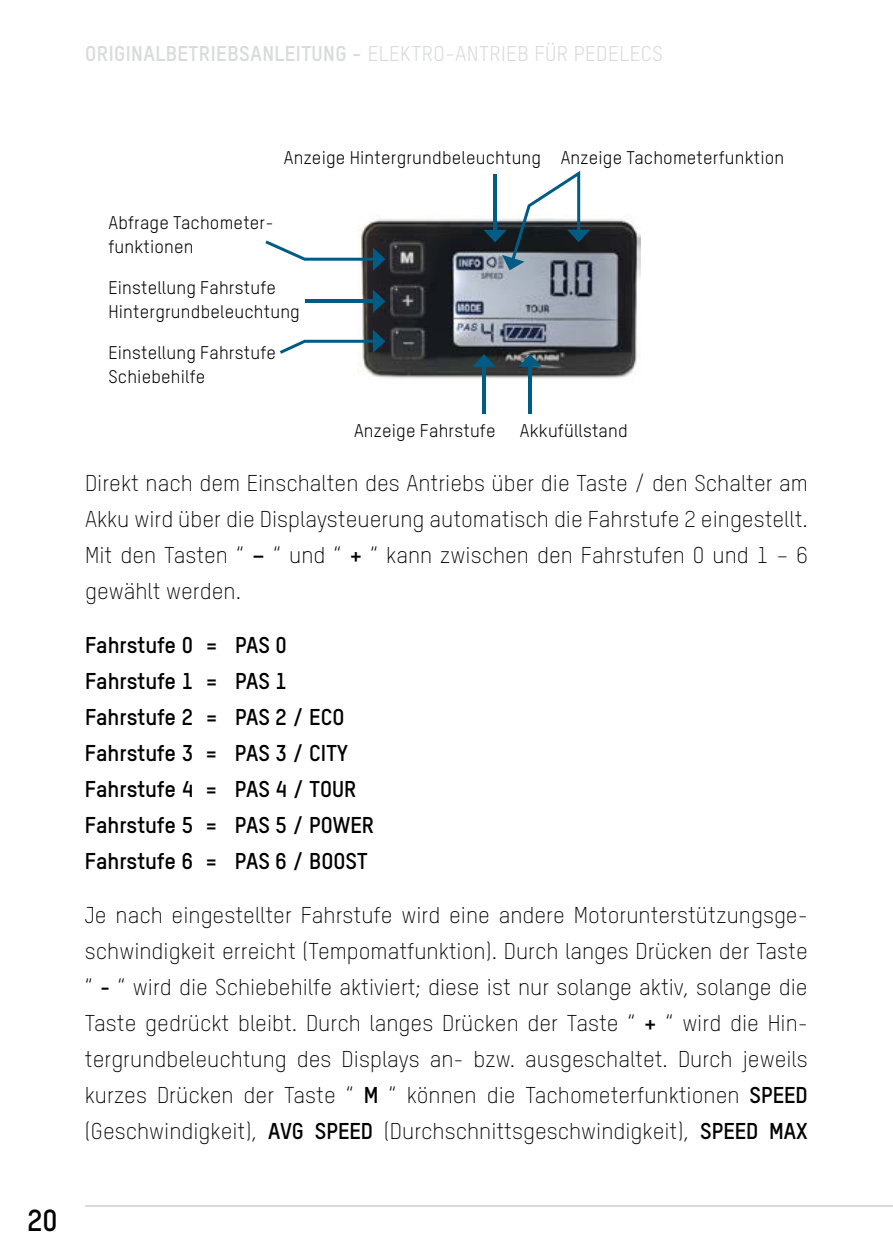
<style>
.page{position:relative;width:893px;height:1259px;background:#fff}
.page>*{position:absolute;margin:0;border:0;box-sizing:border-box;transform-origin:0 0}
.t1{font:700 30px "TSTARPRO";color:#000}
.t2{font:300 22.5px/36px "TSTARPRO";color:#000;text-align:justify}
.t3{font:700 22.5px/36px "TSTARPRO";color:#000}
.t4{font:700 21px "TSTARPRO";letter-spacing:.02em;color:#d9dada}
.t5{font:18px/24px "TSTARPRO";letter-spacing:.01em;color:#000}
.s1{font-weight:400}
.s2{font-weight:700}
</style>
<div class="page">
<hr style="left:85px;top:1205px;width:808px;height:1px;background:#d9dada">
<img style="left:357px;top:219px;width:284px;height:165px">
<svg style="left:483px;top:171px;width:107px;height:99px"></svg>
<hr style="left:483px;top:365px;width:3px;height:49px;background:#005c84">
<svg style="left:472px;top:354px;width:24px;height:13px"></svg>
<hr style="left:529px;top:365px;width:3px;height:49px;background:#005c84">
<svg style="left:518px;top:354px;width:24px;height:13px"></svg>
<svg style="left:265px;top:240px;width:120px;height:31px"></svg>
<svg style="left:280px;top:329px;width:105px;height:25px"></svg>
<hr style="left:306px;top:300px;width:68px;height:3px;background:#005c84">
<svg style="left:373px;top:289px;width:12px;height:24px"></svg>
<p class="t4" style="left:85px;top:39px;width:579px">ORIGINALBETRIEBSANLEITUNG - <span class="s1">ELEKTRO-ANTRIEB FÜR PEDELECS</span></p>
<h1 class="t1" style="left:27px;top:1199px;width:32px">20</h1>
<p class="t5" style="left:284px;top:145px;width:502px">Anzeige Hintergrundbeleuchtung Anzeige Tachometerfunktion</p>
<p class="t5" style="left:108px;top:210px;width:167px">Abfrage Tachometer&shy;funktionen</p>
<p class="t5" style="left:108px;top:275px;width:193px">Einstellung Fahrstufe<br>Hintergrundbeleuchtung</p>
<p class="t5" style="left:108px;top:340px;width:169px">Einstellung Fahrstufe<br>Schiebehilfe</p>
<p class="t5" style="left:520px;top:418px;width:109px">Akkufüllstand</p>
<p class="t2" style="left:85px;top:464px;width:724px">Direkt nach dem Einschalten des Antriebs über die Taste / den Schalter am Akku wird über die Displaysteuerung automatisch die Fahrstufe 2 eingestellt.<br>Mit den Tasten “ <span class="s2">–</span> “ und “ <span class="s2">+</span> “ kann zwischen den Fahrstufen 0 und 1 – 6 gewählt werden.</p>
<p class="t3" style="left:85px;top:626px;width:291px">Fahrstufe 0 = PAS 0<br>Fahrstufe 1 = PAS 1<br>Fahrstufe 2 = PAS 2 / ECO<br>Fahrstufe 3 = PAS 3 / CITY<br>Fahrstufe 4 = PAS 4 / TOUR<br>Fahrstufe 5 = PAS 5 / POWER<br>Fahrstufe 6 = PAS 6 / BOOST</p>
<p class="t2" style="left:85px;top:896px;width:724px">Je nach eingestellter Fahrstufe wird eine andere Motorunterstützungsge&shy;schwindigkeit erreicht (Tempomatfunktion). Durch langes Drücken der Taste “ <span class="s2">-</span> “ wird die Schiebehilfe aktiviert; diese ist nur solange aktiv, solange die Taste gedrückt bleibt. Durch langes Drücken der Taste “ <span class="s2">+</span> “ wird die Hin&shy;tergrundbeleuchtung des Displays an- bzw. ausgeschaltet. Durch jeweils kurzes Drücken der Taste “ <span class="s2">M</span> “ können die Tachometerfunktionen <span class="s2">SPEED </span>(Geschwindigkeit), <span class="s2">AVG SPEED</span> (Durchschnittsgeschwindigkeit), <span class="s2">SPEED MAX</span></p>
<p class="t5" style="left:354px;top:418px;width:143px">Anzeige Fahrstufe</p>
</div>
